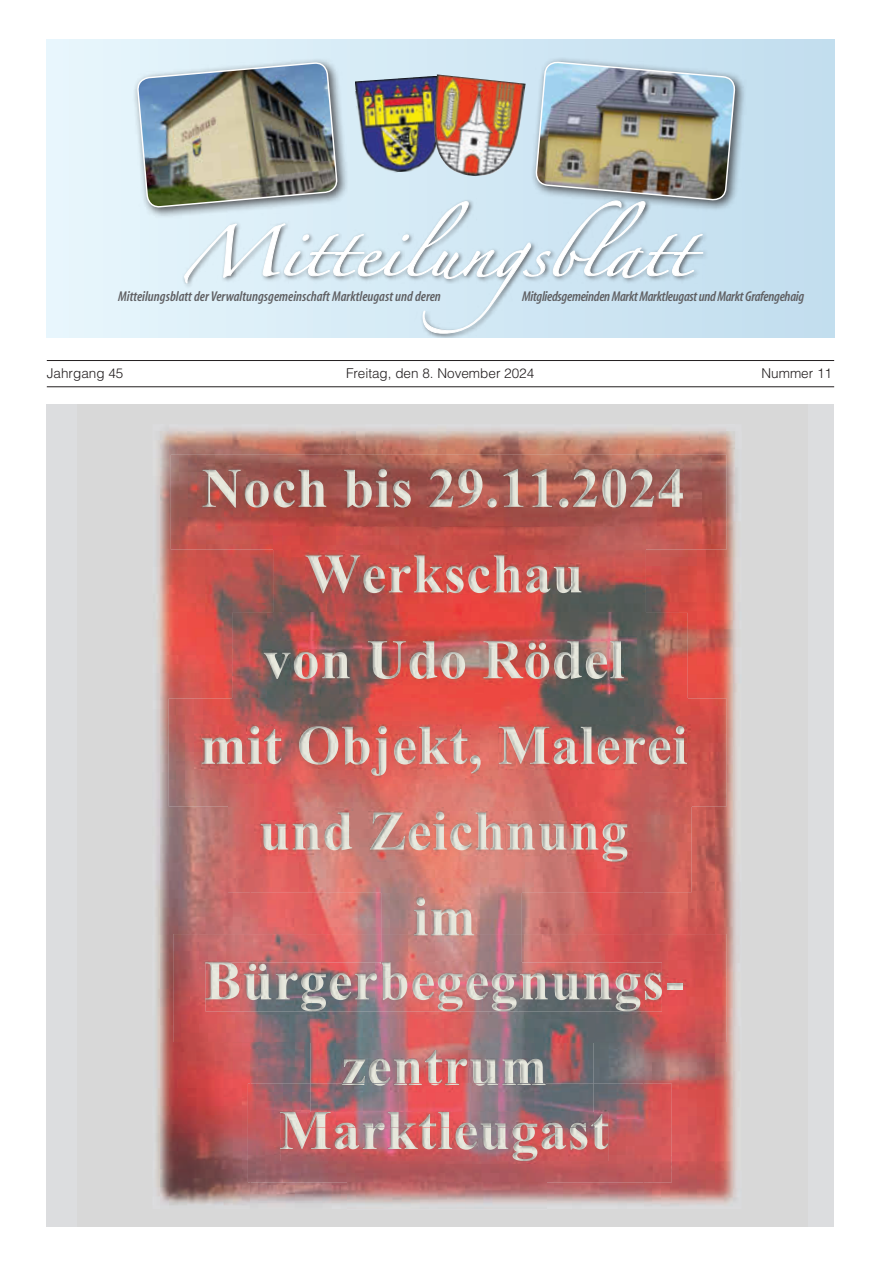
<style>
.page{position:relative;width:881px;height:1263px;background:#fff}
.page>*{position:absolute;margin:0;border:0;box-sizing:border-box;transform-origin:0 0}
.t1{font:43.95px "Zapfino";color:#fff;scale:1.16 1}
.t2{font:italic 600 condensed 14.25px "Myriad";letter-spacing:-.01em;color:#5f5f62}
.t3{font:300 13.5px "Helvetica LT";color:#231f20}
</style>
<div class="page">
<div style="left:47px;top:40px;width:786px;height:297px;background:linear-gradient(to right,#e7f6fc,#c1ddee)"></div>
<div style="left:132px;top:57px;width:216px;height:162px;background:#e0f2fa"></div>
<div style="left:530px;top:57px;width:216px;height:154px;background:#231f20;opacity:.75"></div>
<div style="left:182px;top:198px;width:527px;height:139px;background:#231f20;opacity:.75"></div>
<img style="left:137px;top:61px;width:598px;height:273px">
<hr style="left:47px;top:360px;width:786px;height:1px;background:#231f20">
<hr style="left:47px;top:386px;width:786px;height:1px;background:#231f20">
<div style="left:47px;top:404px;width:786px;height:823px;background:#dcdddf"></div>
<div style="left:77px;top:404px;width:730px;height:823px;background:#d8d8d8"></div>
<img style="left:157px;top:429px;width:191px;height:190px">
<img style="left:348px;top:430px;width:388px;height:91px">
<img style="left:644px;top:521px;width:93px;height:683px">
<img style="left:156px;top:619px;width:94px;height:586px">
<img style="left:250px;top:892px;width:394px;height:42px">
<img style="left:250px;top:1042px;width:98px;height:161px">
<img style="left:546px;top:1042px;width:98px;height:161px">
<img style="left:171px;top:455px;width:555px;height:94px">
<img style="left:202px;top:469px;width:480px;height:39px">
<img style="left:378px;top:469px;width:304px;height:38px">
<img style="left:274px;top:527px;width:371px;height:86px">
<img style="left:550px;top:555px;width:31px;height:38px">
<img style="left:305px;top:555px;width:245px;height:38px">
<img style="left:232px;top:613px;width:455px;height:85px">
<img style="left:264px;top:641px;width:360px;height:38px">
<img style="left:368px;top:641px;width:255px;height:38px">
<img style="left:169px;top:698px;width:557px;height:108px">
<img style="left:202px;top:726px;width:485px;height:50px">
<img style="left:250px;top:726px;width:434px;height:38px">
<img style="left:228px;top:784px;width:463px;height:108px">
<img style="left:261px;top:812px;width:63px;height:49px">
<img style="left:324px;top:812px;width:303px;height:49px">
<img style="left:381px;top:870px;width:140px;height:64px">
<img style="left:426px;top:897px;width:1px;height:37px">
<img style="left:414px;top:897px;width:12px;height:37px">
<img style="left:472px;top:909px;width:4px;height:25px">
<img style="left:431px;top:909px;width:41px;height:25px">
<img style="left:173px;top:934px;width:553px;height:108px">
<svg style="left:414px;top:934px;width:13px;height:1px"></svg>
<img style="left:431px;top:934px;width:43px;height:1px">
<img style="left:205px;top:962px;width:456px;height:49px">
<img style="left:381px;top:962px;width:140px;height:16px">
<img style="left:666px;top:984px;width:16px;height:5px">
<img style="left:310px;top:1020px;width:283px;height:64px">
<img style="left:342px;top:1050px;width:203px;height:34px">
<img style="left:369px;top:1050px;width:175px;height:34px">
<img style="left:248px;top:1084px;width:423px;height:98px">
<img style="left:342px;top:1084px;width:203px;height:2px">
<img style="left:280px;top:1112px;width:328px;height:49px">
<img style="left:310px;top:1112px;width:283px;height:15px">
<h1 class="t1" style="left:183px;top:234px;width:439px">Mitteilungsblatt</h1>
<p class="t2" style="left:118px;top:289px;width:324px">Mitteilungsblatt der Verwaltungsgemeinschaft Marktleugast und deren</p>
<p class="t2" style="left:522px;top:289px;width:283px">Mitgliedsgemeinden Markt Marktleugast und Markt Grafengehaig</p>
<p class="t3" style="left:47px;top:365px;width:78px">Jahrgang 45</p>
<p class="t3" style="left:346px;top:365px;width:190px">Freitag, den 8. November 2024</p>
<p class="t3" style="left:761px;top:365px;width:72px">Nummer 11</p>
</div>
